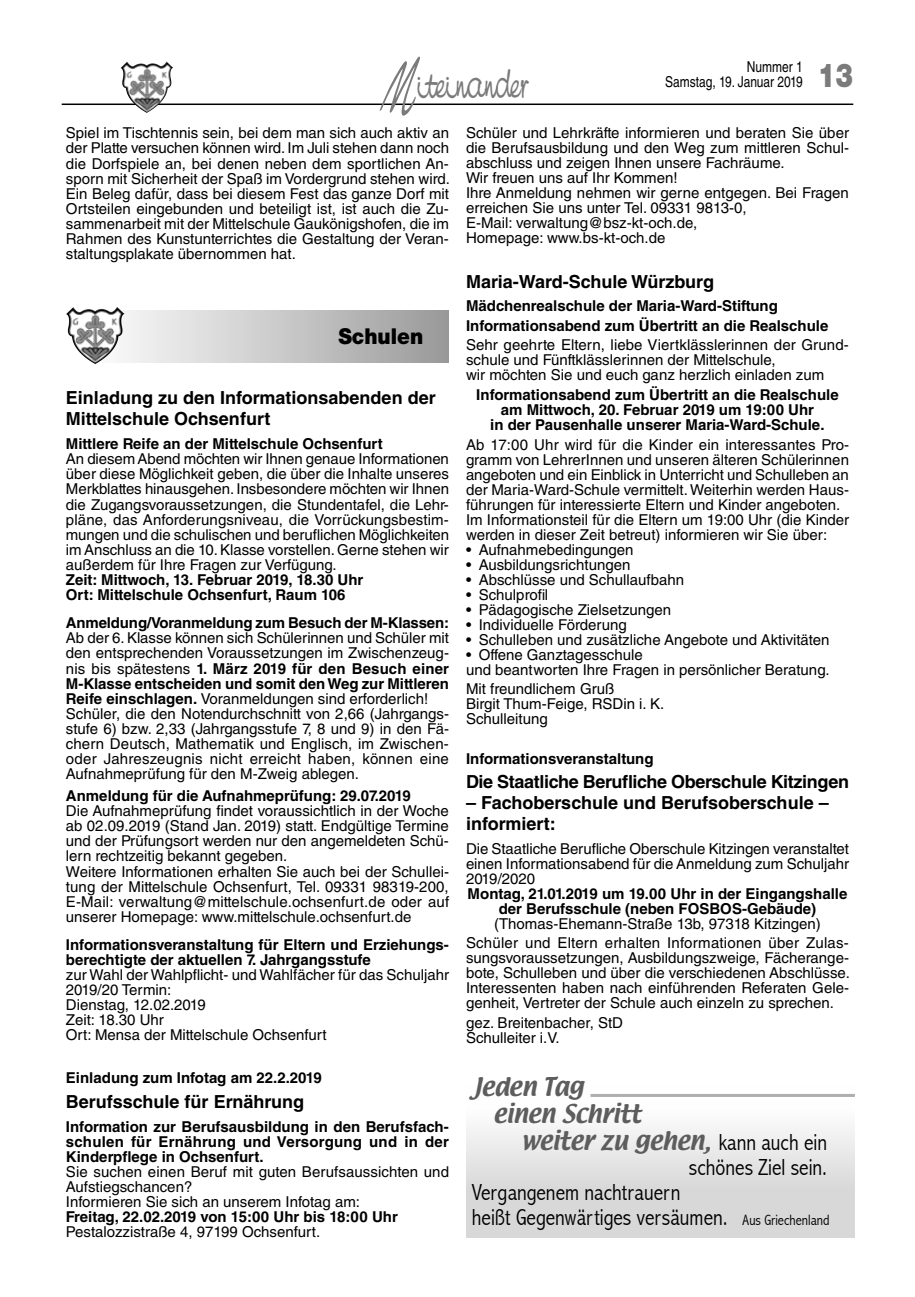
<style>
.page{position:relative;width:915px;height:1297px;background:#fff}
.page>*{position:absolute;margin:0;border:0;box-sizing:border-box;transform-origin:0 0}
.t1{font:39px "Casual";color:#7b7b7b}
.t2{font:900 33px "Helvetica Neue";color:#7b7b7b;scale:.8 1}
.t3{font:300 condensed 23.25px/25.2px "Abadi";color:#000}
.t4{font:22.5px "Textile";letter-spacing:-.02em;color:#5d5d5d}
.t5{font:900 21.9px "Helvetica Neue";color:#000;scale:.93 1}
.t6{font:700 18px/21.1px "Helvetica LT Std";color:#000}
.t7{font:700 18px "Helvetica LT Std";letter-spacing:-.02em;color:#000}
.t8{font:15px/15.1px "Helvetica LT Std";color:#000}
.t9{font:700 15px/15.1px "Helvetica LT Std";color:#000}
.t10{font:15px/15px "Helvetica LT Std";color:#000;text-align:right;scale:.8 1}
.s1{font-family:"Abadi";font-weight:300;font-stretch:condensed;font-size:23.25px;color:#000}
.s2{font-size:15px}
.s3{font-weight:700}
</style>
<div class="page">
<hr style="left:62px;top:104px;width:791px;height:1px;background:#000">
<img style="left:146px;top:62px;width:20px;height:4px">
<svg style="left:377px;top:57px;width:54px;height:59px"></svg>
<svg style="left:66px;top:307px;width:383px;height:57px"></svg>
<svg style="left:90px;top:310px;width:359px;height:52px;background:#c5c5c5"></svg>
<img style="left:94px;top:307px;width:23px;height:5px">
<div style="left:466px;top:1085px;width:388px;height:152px;background:linear-gradient(to bottom,#fff,#cfcfcf)"></div>
<hr style="left:590px;top:1094px;width:264px;height:3px;background:#aeaeae">
<p class="t10" style="left:664px;top:59px;width:174px">Nummer 1<br>Samstag, 19. Januar 2019</p>
<h2 class="t2" style="left:817px;top:55px;width:46px">13</h2>
<h1 class="t1" style="left:417px;top:60px;width:113px">iteinander</h1>
<p class="t8" style="left:66px;top:125px;width:385px;text-align:justify">Spiel im Tischtennis sein, bei dem man sich auch aktiv an der Platte versuchen können wird. Im Juli stehen dann noch die Dorfspiele an, bei denen neben dem sportlichen An&shy;sporn mit Sicherheit der Spaß im Vordergrund stehen wird.<br>Ein Beleg dafür, dass bei diesem Fest das ganze Dorf mit Ortsteilen eingebunden und beteiligt ist, ist auch die Zu&shy;sammenarbeit mit der Mittelschule Gaukönigshofen, die im Rahmen des Kunstunterrichtes die Gestaltung der Veran&shy;staltungsplakate übernommen hat.</p>
<p class="t8" style="left:466px;top:126px;width:384px">Schüler und Lehrkräfte informieren und beraten Sie über die Berufsausbildung und den Weg zum mittleren Schul&shy;abschluss und zeigen Ihnen unsere Fachräume.<br>Wir freuen uns auf Ihr Kommen!<br>Ihre Anmeldung nehmen wir gerne entgegen. Bei Fragen erreichen Sie uns unter Tel. 09331 9813-0,<br>E-Mail: verwaltung@bsz-kt-och.de,<br>Homepage: www.bs-kt-och.de</p>
<p class="t6" style="left:466px;top:270px;width:249px">Maria-Ward-Schule Würzburg</p>
<p class="t9" style="left:466px;top:296px;width:364px;line-height:19.6px">Mädchenrealschule der Maria-Ward-Stiftung<br>Informationsabend zum Übertritt an die Realschule</p>
<p class="t8" style="left:466px;top:338px;width:384px">Sehr geehrte Eltern, liebe Viertklässlerinnen der Grund&shy;schule und Fünftklässlerinnen der Mittelschule,<br>wir möchten Sie und euch ganz herzlich einladen zum</p>
<p class="t9" style="left:476px;top:387px;width:364px;text-align:center">Informationsabend zum Übertritt an die Realschule am Mittwoch, 20. Februar 2019 um 19:00 Uhr<br>in der Pausenhalle unserer Maria-Ward-Schule.</p>
<p class="t8" style="left:466px;top:437px;width:384px">Ab 17:00 Uhr wird für die Kinder ein interessantes Pro&shy;gramm von LehrerInnen und unseren älteren Schülerinnen angeboten und ein Einblick in Unterricht und Schulleben an der Maria-Ward-Schule vermittelt. Weiterhin werden Haus&shy;führungen für interessierte Eltern und Kinder angeboten.<br>Im Informationsteil für die Eltern um 19:00 Uhr (die Kinder werden in dieser Zeit betreut) informieren wir Sie über:</p>
<p class="t8" style="left:466px;top:542px;width:169px">• Aufnahmebedingungen</p>
<p class="t8" style="left:466px;top:557px;width:166px">• Ausbildungsrichtungen</p>
<p class="t8" style="left:466px;top:572px;width:219px">• Abschlüsse und Schullaufbahn</p>
<p class="t8" style="left:466px;top:587px;width:84px">• Schulprofil</p>
<p class="t8" style="left:466px;top:602px;width:207px">• Pädagogische Zielsetzungen</p>
<p class="t8" style="left:466px;top:617px;width:162px">• Individuelle Förderung</p>
<p class="t8" style="left:466px;top:632px;width:365px">• Schulleben und zusätzliche Angebote und Aktivitäten</p>
<p class="t8" style="left:466px;top:647px;width:365px">• Offene Ganztagesschule<br>und beantworten Ihre Fragen in persönlicher Beratung.</p>
<p class="t8" style="left:466px;top:682px;width:200px">Mit freundlichem Gruß<br>Birgit Thum-Feige, RSDin i. K.<br>Schulleitung</p>
<p class="t9" style="left:466px;top:751px;width:189px">Informationsveranstaltung</p>
<p class="t7" style="left:466px;top:771px;width:384px">Die Staatliche Berufliche Oberschule Kitzingen</p>
<p class="t6" style="left:466px;top:792px;width:364px">– Fachoberschule und Berufsoberschule – informiert:</p>
<p class="t8" style="left:466px;top:841px;width:384px;text-align:justify">Die Staatliche Berufliche Oberschule Kitzingen veranstaltet einen Informationsabend für die Anmeldung zum Schuljahr 2019/2020</p>
<p class="t9" style="left:467px;top:885px;width:381px;text-align:center">Montag, 21.01.2019 um 19.00 Uhr in der Eingangshalle der Berufsschule (neben FOSBOS-Gebäude)</p>
<p class="t8" style="left:466px;top:913px;width:384px;line-height:19.6px;text-align:center">(Thomas-Ehemann-Straße 13b, 97318 Kitzingen)<br>Schüler und Eltern erhalten Informationen über Zulas-</p>
<p class="t8" style="left:466px;top:950px;width:385px;text-align:justify">sungsvoraussetzungen, Ausbildungszweige, Fächerange&shy;bote, Schulleben und über die verschiedenen Abschlüsse.<br>Interessenten haben nach einführenden Referaten Gele&shy;genheit, Vertreter der Schule auch einzeln zu sprechen.</p>
<p class="t8" style="left:466px;top:1015px;width:158px">gez. Breitenbacher, StD<br>Schulleiter i.V.</p>
<h3 class="t4" style="left:471px;top:1071px;width:113px">Jeden Tag</h3>
<h3 class="t4" style="left:493px;top:1098px;width:149px">einen Schritt</h3>
<h3 class="t4" style="left:521px;top:1125px;width:307px">weiter zu gehen, <span class="s1">kann auch ein</span></h3>
<h3 class="t3" style="left:471px;top:1179px;width:359px">Vergangenem nachtrauern<br>heißt Gegenwärtiges versäumen. <span class="s2">Aus Griechenland</span></h3>
<h3 class="t5" style="left:338px;top:323px;width:93px">Schulen</h3>
<p class="t6" style="left:66px;top:387px;width:371px">Einladung zu den Informationsabenden der<br>Mittelschule Ochsenfurt</p>
<p class="t9" style="left:66px;top:436px;width:318px">Mittlere Reife an der Mittelschule Ochsenfurt</p>
<p class="t8" style="left:66px;top:451px;width:384px;text-align:justify">An diesem Abend möchten wir Ihnen genaue Informationen über diese Möglichkeit geben, die über die Inhalte unseres Merkblattes hinausgehen. Insbesondere möchten wir Ihnen die Zugangsvoraussetzungen, die Stundentafel, die Lehr&shy;pläne, das Anforderungsniveau, die Vorrückungsbestim&shy;mungen und die schulischen und beruflichen Möglichkeiten im Anschluss an die 10. Klasse vorstellen. Gerne stehen wir außerdem für Ihre Fragen zur Verfügung.</p>
<p class="t9" style="left:66px;top:572px;width:299px">Zeit: Mittwoch, 13. Februar 2019, 18.30 Uhr<br>Ort: Mittelschule Ochsenfurt, Raum 106</p>
<p class="t9" style="left:66px;top:615px;width:384px">Anmeldung/Voranmeldung zum Besuch der M-Klassen:</p>
<p class="t8" style="left:66px;top:630px;width:384px">Ab der 6. Klasse können sich Schülerinnen und Schüler mit den entsprechenden Voraussetzungen im Zwischenzeug&shy;nis bis spätestens <span class="s3">1. März 2019 für den Besuch einer M-Klasse entscheiden und somit den Weg zur Mittleren Reife einschlagen.</span> Voranmeldungen sind erforderlich!<br>Schüler, die den Notendurchschnitt von 2,66 (Jahrgangs&shy;stufe 6) bzw. 2,33 (Jahrgangsstufe 7, 8 und 9) in den Fä&shy;chern Deutsch, Mathematik und Englisch, im Zwischen&shy;oder Jahreszeugnis nicht erreicht haben, können eine Aufnahmeprüfung für den M-Zweig ablegen.</p>
<p class="t9" style="left:66px;top:788px;width:346px">Anmeldung für die Aufnahmeprüfung: 29.07.2019</p>
<p class="t8" style="left:66px;top:803px;width:384px">Die Aufnahmeprüfung findet voraussichtlich in der Woche ab 02.09.2019 (Stand Jan. 2019) statt. Endgültige Termine und der Prüfungsort werden nur den angemeldeten Schü&shy;lern rechtzeitig bekannt gegeben.<br>Weitere Informationen erhalten Sie auch bei der Schullei&shy;tung der Mittelschule Ochsenfurt, Tel. 09331 98319-200, E-Mail: verwaltung@mittelschule.ochsenfurt.de oder auf unserer Homepage: www.mittelschule.ochsenfurt.de</p>
<p class="t9" style="left:66px;top:937px;width:384px">Informationsveranstaltung für Eltern und Erziehungs&shy;berechtigte der aktuellen 7. Jahrgangsstufe</p>
<p class="t8" style="left:66px;top:967px;width:384px">zur Wahl der Wahlpflicht- und Wahlfächer für das Schuljahr<br>2019/20 Termin:<br>Dienstag, 12.02.2019<br>Zeit: 18.30 Uhr<br>Ort: Mensa der Mittelschule Ochsenfurt</p>
<p class="t9" style="left:66px;top:1070px;width:257px">Einladung zum Infotag am 22.2.2019</p>
<p class="t6" style="left:66px;top:1091px;width:240px">Berufsschule für Ernährung</p>
<p class="t9" style="left:66px;top:1118px;width:384px;text-align:justify">Information zur Berufsausbildung in den Berufsfach&shy;schulen für Ernährung und Versorgung und in der Kinderpflege in Ochsenfurt.</p>
<p class="t8" style="left:66px;top:1164px;width:384px">Sie suchen einen Beruf mit guten Berufsaussichten und<br>Aufstiegschancen?<br>Informieren Sie sich an unserem Infotag am:</p>
<p class="t9" style="left:66px;top:1209px;width:333px">Freitag, 22.02.2019 von 15:00 Uhr bis 18:00 Uhr</p>
<p class="t8" style="left:66px;top:1224px;width:256px">Pestalozzistraße 4, 97199 Ochsenfurt.</p>
<h3 class="t3" style="left:688px;top:1155px;width:140px">schönes Ziel sein.</h3>
</div>
